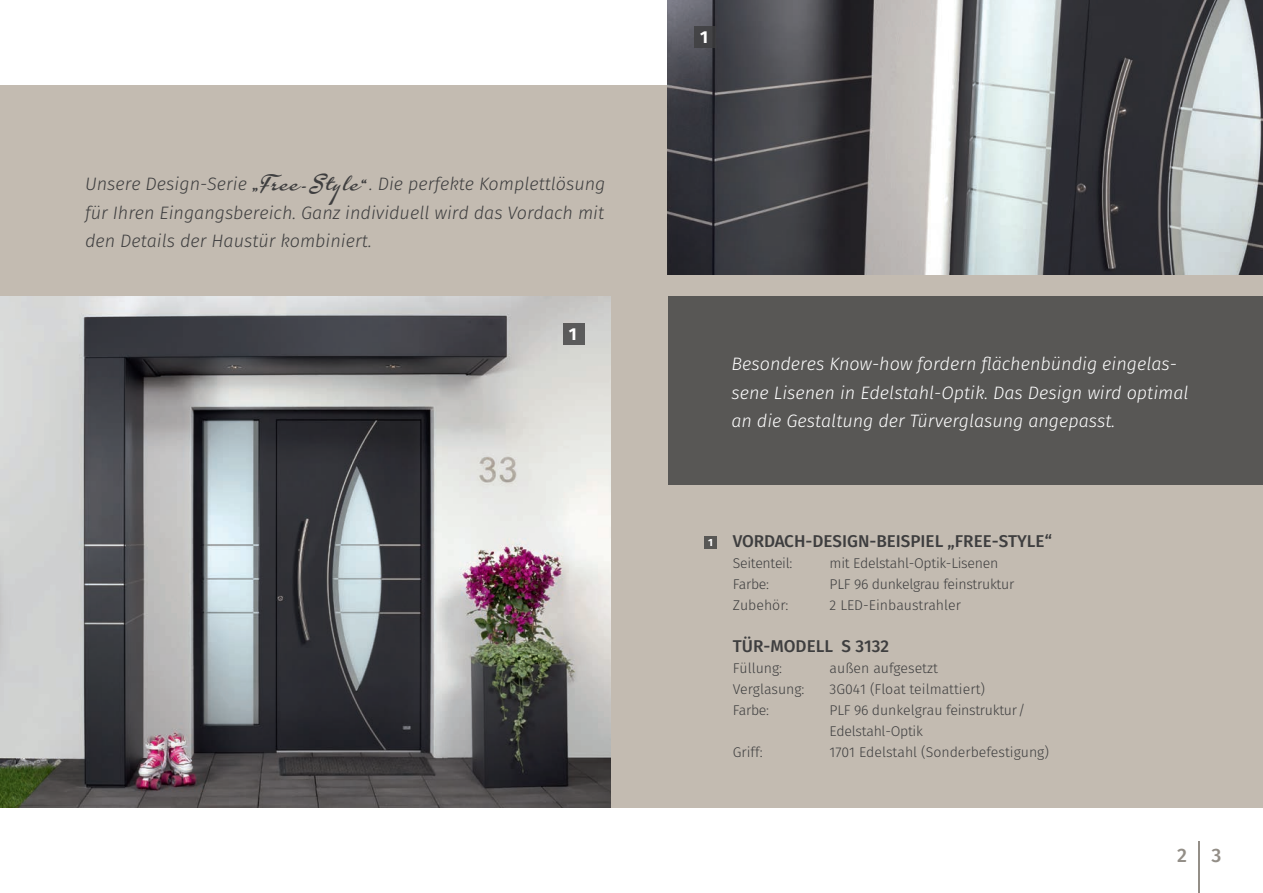
<style>
.page{position:relative;width:1263px;height:893px;background:#fff}
.page>*{position:absolute;margin:0;border:0;box-sizing:border-box;transform-origin:0 0}
.t1{font:500 19.5px "Fira Sans";color:#938e87}
.t2{font:italic 300 18px/28.5px "Fira Sans";color:#3e3e3f;text-align:justify}
.t3{font:italic 300 18px/28.5px "Fira Sans";color:#fff}
.t4{font:700 17.25px "Fira Sans";color:#fff}
.t5{font:500 17.1px "Fira Sans";color:#3e3e3f}
.t6{font:300 14.1px "Fira Sans";color:#3e3e3f}
.t7{font:300 14.1px/21px "Fira Sans";letter-spacing:-.02em;color:#3e3e3f}
.t8{font:700 10.35px "Fira Sans";color:#fff}
.s1{font-family:"Calendary Hands PERSONALUSEDEMO";font-weight:400;font-style:normal;font-size:25.5px}
</style>
<div class="page">
<div style="left:0;top:85px;width:1263px;height:723px;background:#c3bbb1"></div>
<img style="left:0;top:296px;width:611px;height:512px">
<img style="left:668px;top:0;width:595px;height:274px">
<div style="left:563px;top:323px;width:21px;height:22px;background:#5b5b5b"></div>
<div style="left:694px;top:27px;width:21px;height:21px;background:#3e3e3f"></div>
<div style="left:705px;top:536px;width:12px;height:12px;background:#585755"></div>
<hr style="left:1198px;top:841px;width:2px;height:52px;background:#938e87">
<div style="left:668px;top:296px;width:595px;height:189px;background:#585755"></div>
<p class="t2" style="left:85px;top:170px;width:522px">Unsere Design-Serie <span class="s1">„Free-Style“</span>. Die perfekte Komplettlösung für Ihren Eingangsbereich. Ganz individuell wird das Vordach mit den Details der Haustür kombiniert.</p>
<p class="t4" style="left:569px;top:320px;width:10px">1</p>
<p class="t4" style="left:700px;top:23px;width:10px">1</p>
<p class="t3" style="left:731px;top:350px;width:459px">Besonderes Know-how fordern flächenbündig eingelas&shy;sene Lisenen in Edelstahl-Optik. Das Design wird optimal an die Gestaltung der Türverglasung angepasst.</p>
<p class="t8" style="left:708px;top:533px;width:6px">1</p>
<p class="t5" style="left:733px;top:527px;width:321px">VORDACH-DESIGN-BEISPIEL „FREE-STYLE“</p>
<p class="t7" style="left:733px;top:553px;width:61px">Seitenteil:</p>
<p class="t7" style="left:830px;top:553px;width:170px">mit Edelstahl-Optik-Lisenen</p>
<p class="t6" style="left:733px;top:574px;width:38px">Farbe:</p>
<p class="t7" style="left:830px;top:574px;width:186px">PLF 96 dunkelgrau feinstruktur</p>
<p class="t6" style="left:733px;top:595px;width:57px">Zubehör:</p>
<p class="t6" style="left:830px;top:595px;width:133px">2 LED-Einbaustrahler</p>
<p class="t5" style="left:733px;top:632px;width:158px">TÜR-MODELL S 3132</p>
<p class="t6" style="left:733px;top:658px;width:51px">Füllung:</p>
<p class="t6" style="left:830px;top:658px;width:110px">außen aufgesetzt</p>
<p class="t6" style="left:733px;top:679px;width:73px">Verglasung:</p>
<p class="t6" style="left:830px;top:679px;width:157px">3G041 (Float teilmattiert)</p>
<p class="t6" style="left:733px;top:700px;width:38px">Farbe:</p>
<p class="t7" style="left:830px;top:700px;width:198px">PLF 96 dunkelgrau feinstruktur/<br>Edelstahl-Optik</p>
<p class="t6" style="left:733px;top:742px;width:31px">Griff:</p>
<p class="t6" style="left:830px;top:742px;width:221px">1701 Edelstahl (Sonderbefestigung)</p>
<p class="t1" style="left:1177px;top:840px;width:11px">2</p>
<p class="t1" style="left:1211px;top:840px;width:11px">3</p>
</div>
